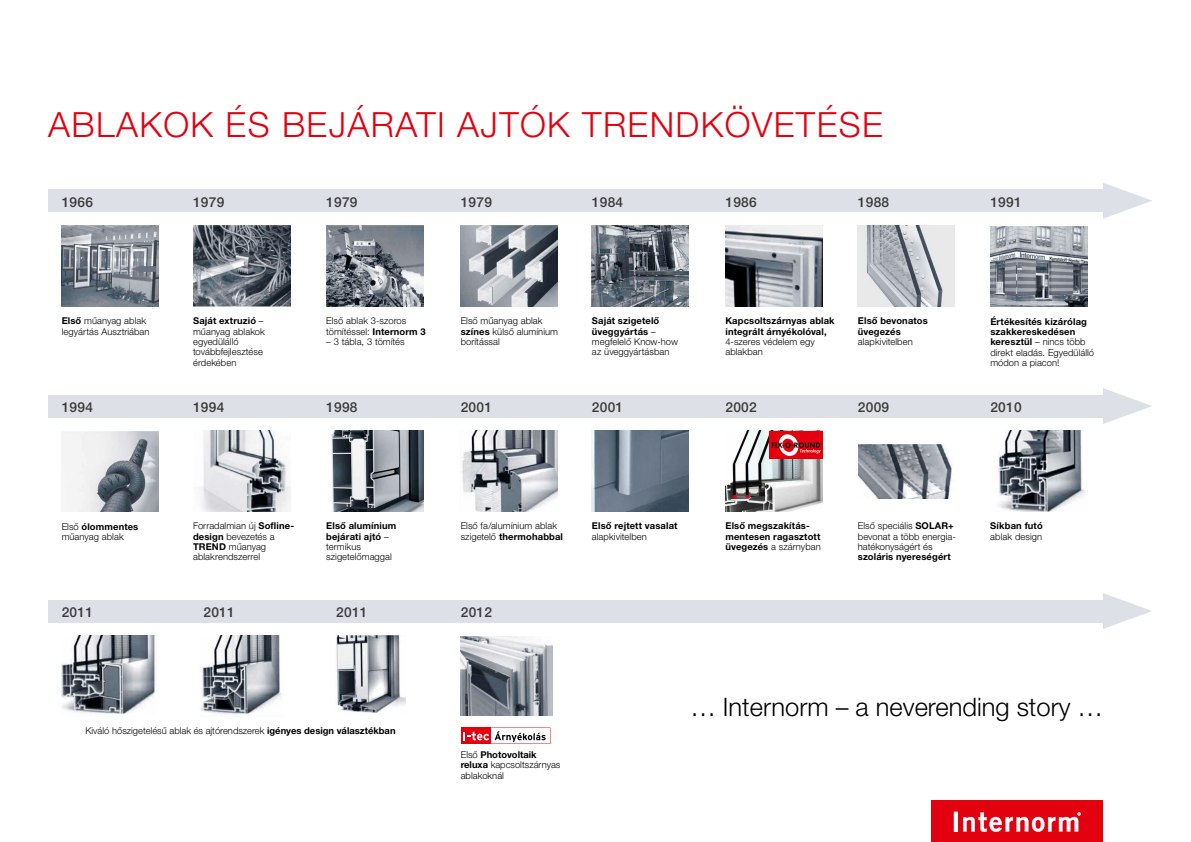
<style>
.page{position:relative;width:1191px;height:842px;background:#fff}
.page>*{position:absolute;margin:0;border:0;box-sizing:border-box;transform-origin:0 0}
.t1{font:300 34.8px "Helvetica Neue LT Pro";letter-spacing:.04em;color:#e3000f}
.t2{font:300 25.5px "Helvetica Neue LT Pro";color:#000}
.t3{font:500 13.7px "Helvetica Neue LT Pro";letter-spacing:.02em;color:#3a3a3a}
.t4{font:300 9.4px/10.4px "Helvetica Neue LT Pro";letter-spacing:.005em;color:#000}
.t5{font:700 9.4px/10.4px "Helvetica Neue LT Pro";letter-spacing:.015em;color:#000}
.s1{font-weight:700}
.s2{font-weight:300}
</style>
<div class="page">
<div style="left:48px;top:190px;width:1069px;height:22px;background:#dde1e7"></div>
<svg style="left:1103px;top:183px;width:49px;height:36px"></svg>
<img style="left:193px;top:226px;width:97px;height:80px">
<img style="left:326px;top:226px;width:97px;height:80px">
<div style="left:48px;top:395px;width:1069px;height:22px;background:#dde1e7"></div>
<svg style="left:1103px;top:388px;width:49px;height:36px"></svg>
<div style="left:48px;top:600px;width:1069px;height:22px;background:#dde1e7"></div>
<svg style="left:1103px;top:593px;width:49px;height:36px"></svg>
<img style="left:461px;top:226px;width:96px;height:80px">
<img style="left:62px;top:226px;width:97px;height:80px">
<img style="left:336px;top:636px;width:70px;height:77px">
<img style="left:62px;top:636px;width:93px;height:78px">
<img style="left:725px;top:431px;width:97px;height:80px">
<img style="left:769px;top:431px;width:53px;height:28px">
<img style="left:859px;top:444px;width:94px;height:54px">
<img style="left:200px;top:636px;width:82px;height:79px">
<img style="left:462px;top:431px;width:95px;height:80px">
<img style="left:592px;top:431px;width:97px;height:80px">
<img style="left:725px;top:226px;width:97px;height:80px">
<img style="left:858px;top:226px;width:97px;height:80px">
<img style="left:201px;top:431px;width:89px;height:80px">
<img style="left:62px;top:431px;width:97px;height:81px">
<img style="left:998px;top:431px;width:89px;height:80px">
<img style="left:592px;top:226px;width:97px;height:80px">
<img style="left:461px;top:636px;width:91px;height:80px">
<img style="left:990px;top:226px;width:97px;height:81px">
<img style="left:331px;top:431px;width:92px;height:80px">
<div style="left:931px;top:800px;width:172px;height:42px;background:#e3000f"></div>
<svg style="left:953px;top:812px;width:127px;height:20px"></svg>
<svg style="left:732px;top:495px;width:5px;height:3px"></svg>
<svg style="left:745px;top:495px;width:4px;height:3px"></svg>
<div style="left:461px;top:727px;width:29px;height:17px;background:#e3000f"></div>
<svg style="left:463px;top:727px;width:87px;height:17px"></svg>
<h1 class="t1" style="left:48px;top:103px;width:836px">ABLAKOK ÉS BEJÁRATI AJTÓK TRENDKÖVETÉSE</h1>
<h3 class="t3" style="left:62px;top:194px;width:33px">1966</h3>
<h3 class="t3" style="left:193px;top:194px;width:33px">1979</h3>
<h3 class="t3" style="left:326px;top:194px;width:33px">1979</h3>
<h3 class="t3" style="left:461px;top:194px;width:33px">1979</h3>
<h3 class="t3" style="left:592px;top:194px;width:33px">1984</h3>
<h3 class="t3" style="left:990px;top:194px;width:33px">1991</h3>
<h3 class="t3" style="left:725px;top:194px;width:33px">1986</h3>
<h3 class="t3" style="left:858px;top:194px;width:33px">1988</h3>
<p class="t4" style="left:62px;top:315px;width:89px"><span class="s1">Első</span> műanyag ablak legyártás Ausztriában</p>
<p class="t4" style="left:193px;top:315px;width:73px"><span class="s1">Saját extruzió</span> – műanyag ablakok egyedülálló továbbfejlesztése érdekében</p>
<p class="t4" style="left:326px;top:315px;width:101px">Első ablak 3-szoros tömítéssel: <span class="s1">Internorm 3</span></p>
<p class="t4" style="left:326px;top:336px;width:80px">– 3 tábla, 3 tömítés</p>
<p class="t4" style="left:461px;top:315px;width:99px">Első műanyag ablak <span class="s1">színes</span> külső alumínium borítással</p>
<p class="t4" style="left:592px;top:315px;width:88px"><span class="s1">Saját szigetelő üveggyártás</span> – megfelelő Know-how az üveggyártásban</p>
<p class="t4" style="left:990px;top:316px;width:105px"><span class="s1">Értékesítés kizárólag szakkereskedésen keresztül</span> – nincs több direkt eladás. Egyedülálló módon a piacon!</p>
<p class="t5" style="left:858px;top:315px;width:71px">Első bevonatos üvegezés</p>
<p class="t4" style="left:858px;top:336px;width:56px">alapkivitelben</p>
<p class="t5" style="left:725px;top:315px;width:111px">Kapcsoltszárnyas ablak integrált árnyékolóval,</p>
<p class="t4" style="left:725px;top:336px;width:91px">4-szeres védelem egy ablakban</p>
<h3 class="t3" style="left:326px;top:399px;width:33px">1998</h3>
<h3 class="t3" style="left:62px;top:399px;width:33px">1994</h3>
<h3 class="t3" style="left:193px;top:399px;width:33px">1994</h3>
<h3 class="t3" style="left:990px;top:399px;width:33px">2010</h3>
<h3 class="t3" style="left:461px;top:399px;width:33px">2001</h3>
<h3 class="t3" style="left:592px;top:399px;width:33px">2001</h3>
<h3 class="t3" style="left:858px;top:399px;width:33px">2009</h3>
<h3 class="t3" style="left:725px;top:399px;width:33px">2002</h3>
<p class="t4" style="left:62px;top:521px;width:78px">Első <span class="s1">ólommentes </span>műanyag ablak</p>
<p class="t4" style="left:193px;top:520px;width:103px">Forradalmian új <span class="s1">Sofline&shy;design</span> bevezetés a<br><span class="s1">TREND</span> műanyag ablakrendszerrel</p>
<p class="t5" style="left:326px;top:520px;width:72px">Első alumínium bejárati ajtó <span class="s2">– termikus szigetelőmaggal</span></p>
<p class="t4" style="left:461px;top:520px;width:104px">Első fa/alumínium ablak szigetelő <span class="s1">thermohabbal</span></p>
<p class="t5" style="left:592px;top:520px;width:87px">Első rejtett vasalat</p>
<p class="t4" style="left:592px;top:531px;width:56px">alapkivitelben</p>
<p class="t5" style="left:725px;top:520px;width:97px">Első megszakítás&shy;mentesen ragasztott üvegezés <span class="s2">a szárnyban</span></p>
<p class="t4" style="left:858px;top:520px;width:99px">Első speciális <span class="s1">SOLAR+ </span>bevonat a több energia&shy;hatékonyságért és</p>
<p class="t5" style="left:858px;top:551px;width:94px">szoláris nyereségért</p>
<p class="t5" style="left:990px;top:520px;width:54px">Síkban futó</p>
<p class="t4" style="left:990px;top:531px;width:53px">ablak design</p>
<h3 class="t3" style="left:62px;top:604px;width:33px">2011</h3>
<h3 class="t3" style="left:203px;top:604px;width:33px">2011</h3>
<h3 class="t3" style="left:336px;top:604px;width:33px">2011</h3>
<h3 class="t3" style="left:461px;top:604px;width:33px">2012</h3>
<h2 class="t2" style="left:690px;top:692px;width:414px">… Internorm – a neverending story …</h2>
<p class="t4" style="left:85px;top:725px;width:312px">Kiváló hőszigetelésű ablak és ajtórendszerek <span class="s1">igényes design választékban</span></p>
<p class="t4" style="left:461px;top:749px;width:101px">Első <span class="s1">Photovoltaik reluxa</span> kapcsoltszárnyas ablakoknál</p>
</div>
